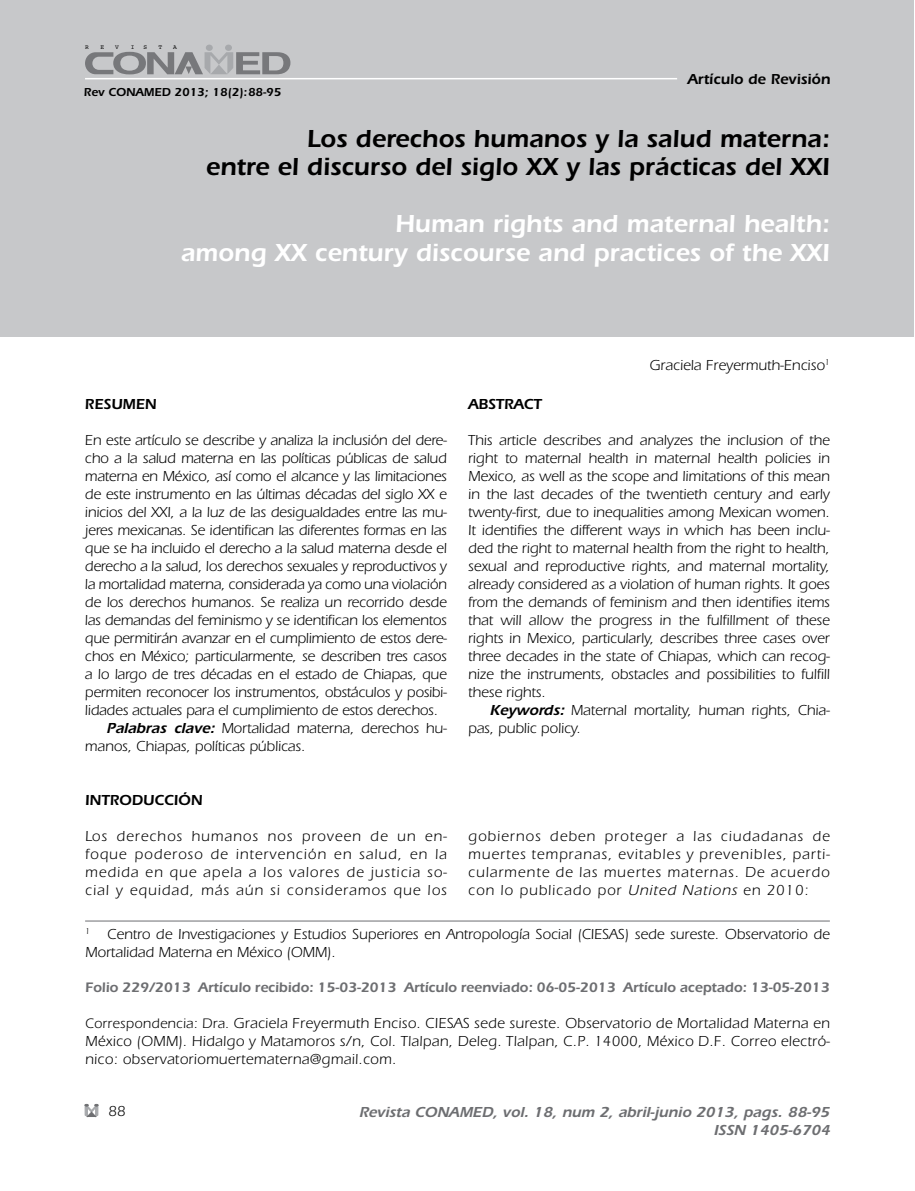
<style>
.page{position:relative;width:915px;height:1191px;background:#fff}
.page>*{position:absolute;margin:0;border:0;box-sizing:border-box;transform-origin:0 0}
.t1{font:600 25.5px/28.5px "Itc Eras";color:#000;text-align:right}
.t2{font:600 25.5px/28.5px "Itc Eras";color:#fff;text-align:right}
.t3{font:15px/18px "Itc Eras";letter-spacing:-.015em;color:#000;text-align:justify}
.t4{font:italic 600 15px/18.3px "Itc Eras";color:#6d6e71;text-align:right}
.t5{font:600 15px "Itc Eras";color:#000}
.t6{font:600 14.25px "Itc Eras";letter-spacing:-.005em;color:#6d6e71}
.t7{font:600 12px "Itc Eras";color:#000}
.t8{font:6.3px "Courier";color:#000}
.s1{font-weight:600;font-style:italic}
.s2{font-style:italic}
.s3{font-size:14.25px}
</style>
<div class="page">
<svg style="left:85px;top:1104px;width:13px;height:12px"></svg>
<div style="left:0;top:0;width:913px;height:336px;background:#c7c8ca"></div>
<div style="left:206px;top:45px;width:7px;height:6px;background:#a7a9ac;border-radius:50%"></div>
<div style="left:225px;top:45px;width:7px;height:6px;background:#a7a9ac;border-radius:50%"></div>
<svg style="left:85px;top:52px;width:205px;height:22px"></svg>
<hr style="left:85px;top:78px;width:592px;height:1px;background:#fff">
<hr style="left:85px;top:920px;width:744px;height:1px;background:#6d6e71">
<p class="t8" style="left:85px;top:42px;width:5px">R</p>
<p class="t8" style="left:100px;top:42px;width:5px">E</p>
<p class="t8" style="left:115px;top:42px;width:5px">V</p>
<p class="t8" style="left:131px;top:42px;width:5px">I</p>
<p class="t8" style="left:144px;top:42px;width:5px">S</p>
<p class="t8" style="left:158px;top:42px;width:5px">T</p>
<p class="t8" style="left:173px;top:42px;width:5px">A</p>
<p class="t7" style="left:84px;top:85px;width:199px">Rev CONAMED 2013; 18(2):88-95</p>
<p class="t5" style="left:687px;top:70px;width:144px">Artículo de Revisión</p>
<h1 class="t1" style="left:206px;top:124px;width:625px">Los derechos humanos y la salud materna:<br>entre el discurso del siglo XX y las prácticas del XXI</h1>
<h1 class="t2" style="left:181px;top:210px;width:650px">Human rights and maternal health:<br>among XX century discourse and practices of the XXI</h1>
<p class="t5" style="left:85px;top:395px;width:21px">Resumen</p>
<p class="t3" style="left:85px;top:431px;width:363px">En este artículo se describe y analiza la inclusión del dere-</p>
<p class="t3" style="left:85px;top:449px;width:363px">cho a la salud materna en las políticas públicas de salud</p>
<p class="t3" style="left:85px;top:467px;width:363px">materna en México, así como el alcance y las limitaciones</p>
<p class="t3" style="left:85px;top:485px;width:363px">de este instrumento en las últimas décadas del siglo XX e</p>
<p class="t3" style="left:85px;top:503px;width:363px">inicios del XXI, a la luz de las desigualdades entre las mu-</p>
<p class="t3" style="left:85px;top:521px;width:363px">jeres mexicanas. Se identifican las diferentes formas en las</p>
<p class="t3" style="left:85px;top:539px;width:363px">que se ha incluido el derecho a la salud materna desde el</p>
<p class="t3" style="left:85px;top:557px;width:363px">derecho a la salud, los derechos sexuales y reproductivos y</p>
<p class="t3" style="left:85px;top:575px;width:363px">la mortalidad materna, considerada ya como una violación</p>
<p class="t3" style="left:85px;top:593px;width:363px">de los derechos humanos. Se realiza un recorrido desde</p>
<p class="t3" style="left:85px;top:611px;width:363px">las demandas del feminismo y se identifican los elementos</p>
<p class="t3" style="left:85px;top:629px;width:363px">que permitirán avanzar en el cumplimiento de estos dere-</p>
<p class="t3" style="left:85px;top:647px;width:363px">chos en México; particularmente, se describen tres casos</p>
<p class="t3" style="left:85px;top:665px;width:363px">a lo largo de tres décadas en el estado de Chiapas, que</p>
<p class="t3" style="left:85px;top:683px;width:363px">permiten reconocer los instrumentos, obstáculos y posibi-</p>
<p class="t3" style="left:85px;top:701px;width:354px">lidades actuales para el cumplimiento de estos derechos.</p>
<p class="t3" style="left:106px;top:719px;width:342px"><span class="s1">Palabras clave:</span> Mortalidad materna, derechos hu-</p>
<p class="t3" style="left:85px;top:737px;width:222px">manos, Chiapas, políticas públicas.</p>
<p class="t3" style="left:649px;top:356px;width:182px">Graciela Freyermuth-Enciso<sup>1</sup></p>
<p class="t5" style="left:468px;top:395px;width:75px">ABSTRACT</p>
<p class="t3" style="left:468px;top:431px;width:363px">This article describes and analyzes the inclusion of the right to maternal health in maternal health policies in Mexico, as well as the scope and limitations of this mean in the last decades of the twentieth century and early twenty-first, due to inequalities among Mexican women.<br>It identifies the different ways in which has been inclu&shy;ded the right to maternal health from the right to health, sexual and reproductive rights, and maternal mortality, already considered as a violation of human rights. It goes from the demands of feminism and then identifies items that will allow the progress in the fulfillment of these rights in Mexico, particularly, describes three cases over three decades in the state of Chiapas, which can recog&shy;nize the instruments, obstacles and possibilities to fulfill these rights.</p>
<p class="t3" style="left:468px;top:701px;width:363px;text-indent:21px"><span class="s1">Keywords:</span> Maternal mortality, human rights, Chia&shy;pas, public policy.</p>
<p class="t5" style="left:85px;top:791px;width:16px">Introducción</p>
<p class="t3" style="left:85px;top:827px;width:363px">Los derechos humanos nos proveen de un en&shy;foque poderoso de intervención en salud, en la medida en que apela a los valores de justicia so&shy;cial y equidad, más aún si consideramos que los</p>
<p class="t3" style="left:468px;top:827px;width:363px">gobiernos deben proteger a las ciudadanas de muertes tempranas, evitables y prevenibles, parti&shy;cularmente de las muertes maternas. De acuerdo con lo publicado por <span class="s2">United Nations</span> en 2010:</p>
<p class="t3" style="left:85px;top:925px;width:746px"><sup>1</sup> Centro de Investigaciones y Estudios Superiores en Antropología Social (CIESAS) sede sureste. Observatorio de<br>Mortalidad Materna en México (OMM).</p>
<p class="t6" style="left:85px;top:979px;width:746px">Folio 229/2013 Artículo recibido: 15-03-2013 Artículo reenviado: 06-05-2013 Artículo aceptado: 13-05-2013</p>
<p class="t3" style="left:85px;top:1014px;width:746px"><span class="s3">Correspondencia: Dra.</span> Graciela Freyermuth Enciso. CIESAS sede sureste. Observatorio de Mortalidad Materna en México (OMM). Hidalgo y Matamoros s/n, Col. Tlalpan, Deleg. Tlalpan, C.P. 14000, México D.F. Correo electró&shy;nico: observatoriomuertematerna@gmail.com.</p>
<p class="t3" style="left:108px;top:1102px;width:18px">88</p>
<p class="t4" style="left:358px;top:1102px;width:475px">Revista CONAMED, vol. 18, num 2, abril-junio 2013, pags. 88-95<br>ISSN 1405-6704</p>
</div>
